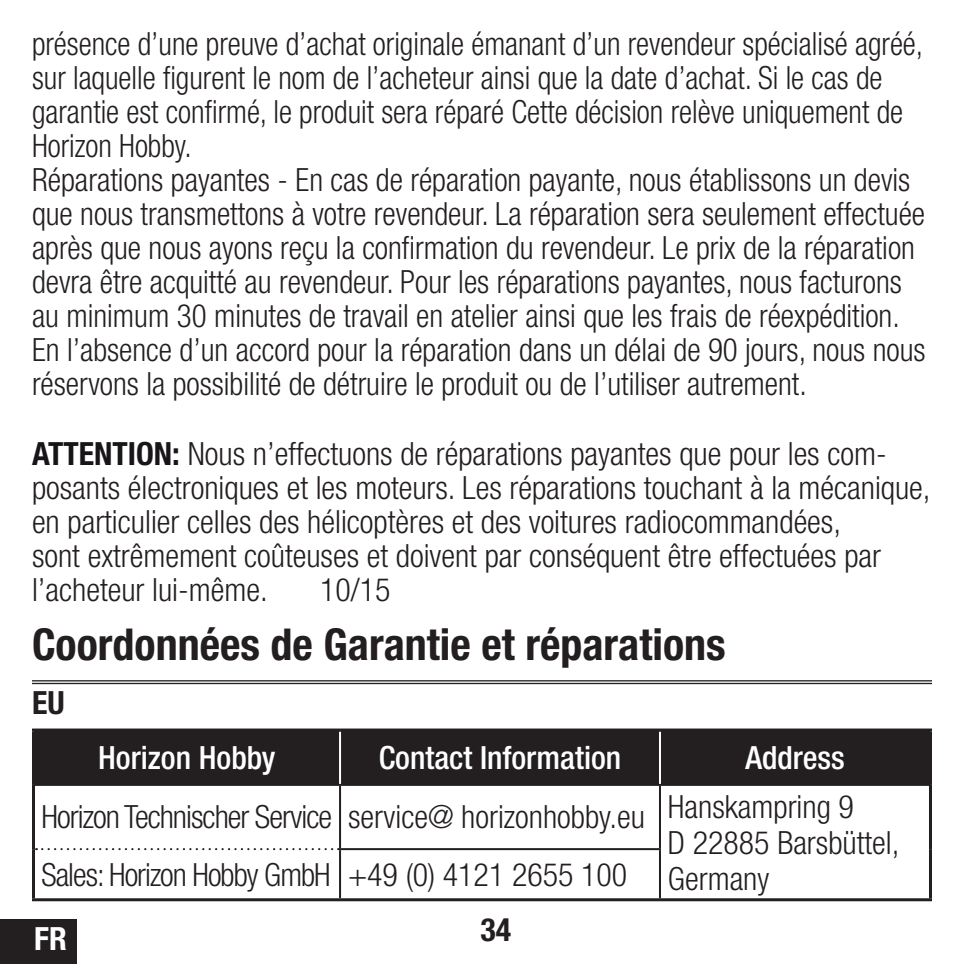
<style>
.page{position:relative;width:964px;height:964px;background:#fff}
.page>*{position:absolute;margin:0;border:0;box-sizing:border-box;transform-origin:0 0}
.SPM_Head{font:700 condensed 44px "Helvetica Neue LT Std";color:#231f20}
.SPM_Body{font:300 condensed 32px/34px "Helvetica Neue LT Std";color:#231f20}
.SPM_Body-2{font:300 condensed 32px/34px "Helvetica Neue LT Std";color:#231f20;scale:.95 1}
.SPM_Body-3{font:300 condensed 32px "Helvetica Neue LT Std";letter-spacing:-.03em;color:#231f20}
.t1{font:500 condensed 32px "Helvetica Neue LT Std";color:#fff}
.SPM_Body-4{font:700 condensed 32px "Helvetica Neue LT Std";color:#231f20}
.t2{font:700 condensed 32px "Helvetica Neue LT Std";color:#fff}
.s1{font-weight:700;color:#171518}
</style>
<div class="page">
<div style="left:35px;top:731px;width:894px;height:53px;background:#231f20"></div>
<hr style="left:35px;top:784px;width:305px;height:2px;background:#231f20">
<hr style="left:340px;top:784px;width:320px;height:2px;background:#231f20">
<hr style="left:339px;top:786px;width:2px;height:62px;background:#231f20">
<hr style="left:660px;top:784px;width:269px;height:2px;background:#231f20">
<hr style="left:659px;top:786px;width:2px;height:62px;background:#231f20">
<hr style="left:339px;top:848px;width:322px;height:2px;background:#231f20">
<hr style="left:339px;top:850px;width:2px;height:48px;background:#231f20">
<hr style="left:659px;top:850px;width:2px;height:48px;background:#231f20">
<hr style="left:339px;top:731px;width:2px;height:53px;background:#fff">
<hr style="left:659px;top:731px;width:2px;height:53px;background:#fff">
<svg style="left:36px;top:848px;width:303px;height:2px"></svg>
<hr style="left:32px;top:728px;width:308px;height:3px;background:#231f20">
<hr style="left:32px;top:731px;width:3px;height:54px;background:#231f20">
<hr style="left:340px;top:728px;width:320px;height:3px;background:#231f20">
<hr style="left:660px;top:728px;width:272px;height:3px;background:#231f20">
<hr style="left:929px;top:731px;width:3px;height:54px;background:#231f20">
<hr style="left:32px;top:785px;width:3px;height:64px;background:#231f20">
<hr style="left:929px;top:785px;width:3px;height:64px;background:#231f20">
<hr style="left:929px;top:849px;width:3px;height:49px;background:#231f20">
<hr style="left:660px;top:898px;width:272px;height:3px;background:#231f20">
<hr style="left:32px;top:849px;width:3px;height:49px;background:#231f20">
<hr style="left:32px;top:898px;width:308px;height:3px;background:#231f20">
<hr style="left:340px;top:898px;width:320px;height:3px;background:#231f20">
<hr style="left:32px;top:680px;width:900px;height:1px;background:#231f20">
<hr style="left:32px;top:683px;width:900px;height:1px;background:#231f20">
<div style="left:0;top:920px;width:77px;height:44px;background:#231f20"></div>
<p class="SPM_Body-2" style="left:32px;top:26px;width:939px">présence d’une preuve d’achat originale émanant d’un revendeur spécialisé agréé, sur laquelle figurent le nom de l’acheteur ainsi que la date d’achat. Si le cas de garantie est confirmé, le produit sera réparé Cette décision relève uniquement de Horizon Hobby.</p>
<p class="SPM_Body" style="left:32px;top:162px;width:895px">Réparations payantes - En cas de réparation payante, nous établissons un devis que nous transmettons à votre revendeur. La réparation sera seulement effectuée après que nous ayons reçu la confirmation du revendeur. Le prix de la réparation devra être acquitté au revendeur. Pour les réparations payantes, nous facturons au minimum 30 minutes de travail en atelier ainsi que les frais de réexpédition.<br>En l’absence d’un accord pour la réparation dans un délai de 90 jours, nous nous réservons la possibilité de détruire le produit ou de l’utiliser autrement.</p>
<p class="SPM_Body" style="left:32px;top:436px;width:900px"><span class="s1">ATTENTION:</span> Nous n’effectuons de réparations payantes que pour les com&shy;posants électroniques et les moteurs. Les réparations touchant à la mécanique, en particulier celles des hélicoptères et des voitures radiocommandées,<br>sont extrêmement coûteuses et doivent par conséquent être effectuées par l’acheteur lui-même.</p>
<p class="SPM_Body" style="left:320px;top:572px;width:72px">10/15</p>
<p class="SPM_Head" style="left:32px;top:618px;width:695px">Coordonnées de Garantie et réparations</p>
<p class="SPM_Body-4" style="left:32px;top:683px;width:34px">EU</p>
<p class="t1" style="left:98px;top:738px;width:179px">Horizon Hobby</p>
<p class="t1" style="left:379px;top:738px;width:244px">Contact Information</p>
<p class="t1" style="left:745px;top:738px;width:101px">Address</p>
<p class="SPM_Body-3" style="left:42px;top:799px;width:292px">Horizon Technischer Service</p>
<p class="SPM_Body" style="left:348px;top:800px;width:298px">service@ horizonhobby.eu</p>
<p class="SPM_Body" style="left:668px;top:788px;width:233px;line-height:36px">Hanskampring 9<br>D 22885 Barsbüttel,</p>
<p class="SPM_Body-3" style="left:42px;top:856px;width:291px">Sales: Horizon Hobby GmbH</p>
<p class="SPM_Body" style="left:348px;top:857px;width:281px">+49 (0) 4121 2655 100</p>
<p class="SPM_Body" style="left:668px;top:861px;width:103px">Germany</p>
<p class="t2" style="left:34px;top:919px;width:34px">FR</p>
<p class="SPM_Body-4" style="left:480px;top:910px;width:32px">34</p>
</div>
